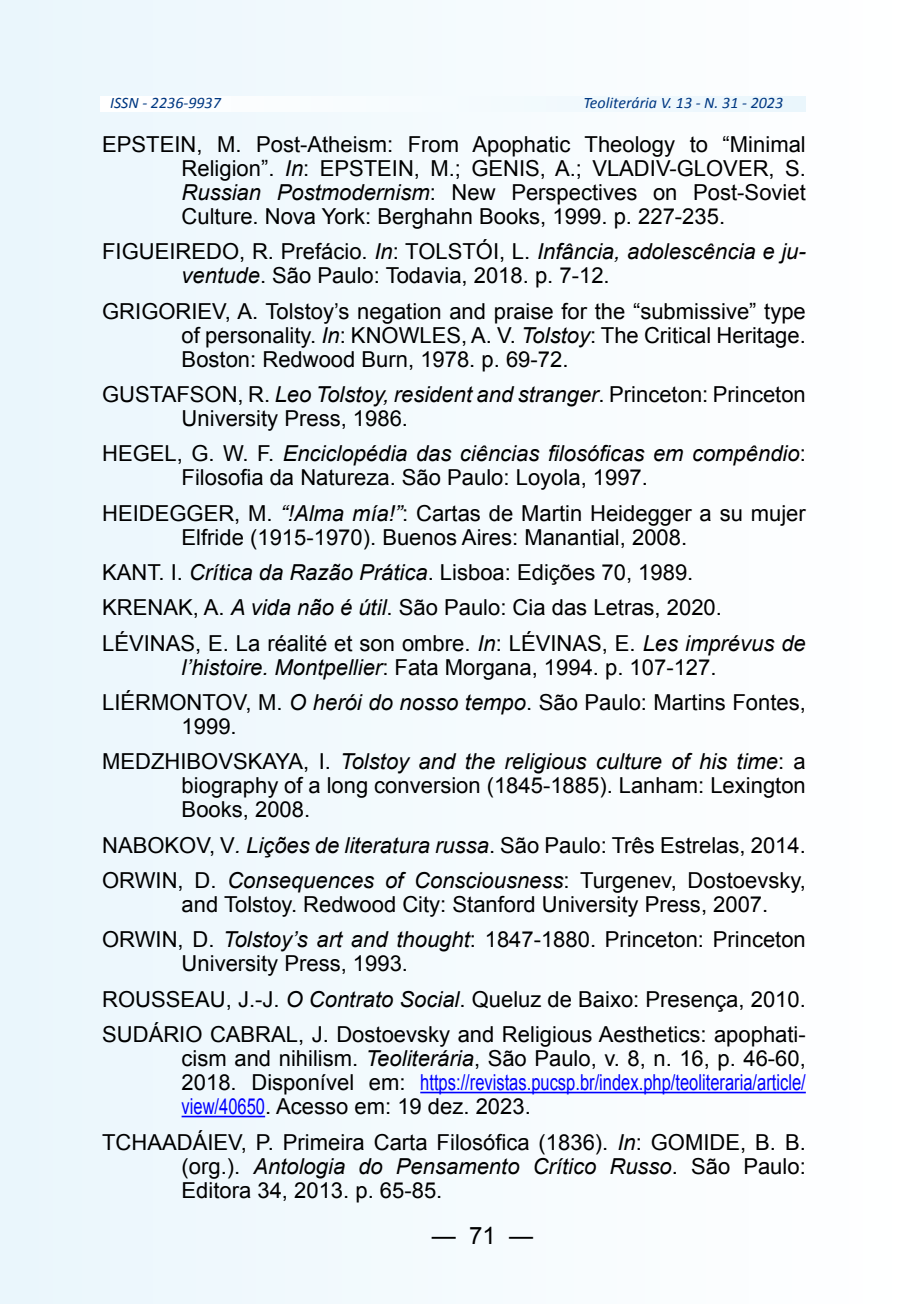
<style>
.page{position:relative;width:908px;height:1304px;background:#fff}
.page>*{position:absolute;margin:0;border:0;box-sizing:border-box;transform-origin:0 0}
.t1{font:24px "Arial";color:#000}
.t2{font:22px/24px "Arial";color:#000}
.t3{font:italic 22px/35.4px "Arial";color:#000}
.t4{font:italic 16px "Calibri";color:#003882}
.s1{font-style:italic}
.s2{font-style:normal}
.s3{color:#00f}
</style>
<div class="page">
<div style="left:0;top:0;width:907px;height:1304px;background:#f4fbfe"></div>
<hr style="left:420px;top:1092px;width:385px;height:1px;background:#00f">
<hr style="left:181px;top:1116px;width:84px;height:1px;background:#00f">
<p class="t4" style="left:110px;top:92px;width:112px">ISSN - 2236-9937</p>
<p class="t4" style="left:583px;top:92px;width:201px">Teoliterária V. 13 - N. 31 - 2023</p>
<p class="t2" style="left:181px;top:133px;width:625px;text-align:justify;text-indent:-79px">EPSTEIN, M. Post-Atheism: From Apophatic Theology to “Minimal Religion”. <span class="s1">In</span>: EPSTEIN, M.; GENIS, A.; VLADIV-GLOVER, S.<br><span class="s1">Russian Postmodernism</span>: New Perspectives on Post-Soviet Culture. Nova York: Berghahn Books, 1999. p. 227-235.</p>
<p class="t2" style="left:181px;top:240px;width:625px;text-indent:-79px">FIGUEIREDO, R. Prefácio. <span class="s1">In</span>: TOLSTÓI, L. <span class="s1">Infância, adolescência e ju&shy;ventude</span>. São Paulo: Todavia, 2018. p. 7-12.</p>
<p class="t2" style="left:181px;top:299px;width:625px;text-align:justify;text-indent:-79px">GRIGORIEV, A. Tolstoy’s negation and praise for the “submissive” type of personality. <span class="s1">In</span>: KNOWLES, A. V. <span class="s1">Tolstoy</span>: The Critical Heritage.<br>Boston: Redwood Burn, 1978. p. 69-72.</p>
<p class="t2" style="left:181px;top:383px;width:625px;text-indent:-79px">GUSTAFSON, R. <span class="s1">Leo Tolstoy, resident and stranger</span>. Princeton: Princeton<br>University Press, 1986.</p>
<p class="t2" style="left:181px;top:442px;width:625px;text-indent:-79px">HEGEL, G. W. F. <span class="s1">Enciclopédia das ciências filosóficas em compêndio</span>:<br>Filosofia da Natureza. São Paulo: Loyola, 1997.</p>
<p class="t2" style="left:181px;top:501px;width:625px;text-indent:-79px">HEIDEGGER, M. <span class="s1">“!Alma mía!”</span>: Cartas de Martin Heidegger a su mujer<br>Elfride (1915-1970). Buenos Aires: Manantial, 2008.</p>
<p class="t2" style="left:102px;top:555px;width:704px;line-height:35.4px">KANT. I. <span class="s1">Crítica da Razão Prática</span>. Lisboa: Edições 70, 1989.<br>KRENAK, A. <span class="s1">A vida não é útil</span>. São Paulo: Cia das Letras, 2020.<br>LÉVINAS, E. La réalité et son ombre. <span class="s1">In</span>: LÉVINAS, E. <span class="s1">Les imprévus de</span></p>
<p class="t2" style="left:102px;top:650px;width:704px;line-height:35.4px;text-align:center"><span class="s1">l’histoire. Montpellier</span>: Fata Morgana, 1994. p. 107-127.<br>LIÉRMONTOV, M. <span class="s1">O herói do nosso tempo</span>. São Paulo: Martins Fontes,</p>
<p class="t3" style="left:102px;top:709px;width:704px;text-indent:79px"><span class="s2">1999.<br>MEDZHIBOVSKAYA, I.</span> Tolstoy and the religious culture of his time<span class="s2">: a</span></p>
<p class="t2" style="left:181px;top:774px;width:625px">biography of a long conversion (1845-1885). Lanham: Lexington<br>Books, 2008.</p>
<p class="t2" style="left:102px;top:828px;width:704px;line-height:35.4px">NABOKOV, V<span class="s1">. Lições de literatura russa</span>. São Paulo: Três Estrelas, 2014.<br>ORWIN, D. <span class="s1">Consequences of Consciousness</span>: Turgenev, Dostoevsky,</p>
<p class="t2" style="left:102px;top:887px;width:704px;line-height:35.4px;text-indent:79px">and Tolstoy. Redwood City: Stanford University Press, 2007.<br>ORWIN, D. <span class="s1">Tolstoy’s art and thought</span>: 1847-1880. Princeton: Princeton</p>
<p class="t2" style="left:102px;top:946px;width:705px;line-height:35.4px;text-indent:79px">University Press, 1993.<br>ROUSSEAU, J.-J. <span class="s1">O Contrato Social</span>. Queluz de Baixo: Presença, 2010.<br>SUDÁRIO CABRAL, J. Dostoevsky and Religious Aesthetics: apophati-</p>
<p class="t2" style="left:181px;top:1047px;width:625px;text-align:justify">cism and nihilism. <span class="s1">Teoliterária</span>, São Paulo, v. 8, n. 16, p. 46-60, 2018. Disponível em: <span class="s3">https://revistas.pucsp.br/index.php/teoliteraria/article/ view/40650</span>. Acesso em: 19 dez. 2023.</p>
<p class="t2" style="left:181px;top:1130px;width:625px;text-align:justify;text-indent:-79px">TCHAADÁIEV, P. Primeira Carta Filosófica (1836). <span class="s1">In</span>: GOMIDE, B. B. (org.). <span class="s1">Antologia do Pensamento Crítico Russo</span>. São Paulo:<br>Editora 34, 2013. p. 65-85.</p>
<p class="t1" style="left:431px;top:1219px;width:103px">— 71 —</p>
</div>
